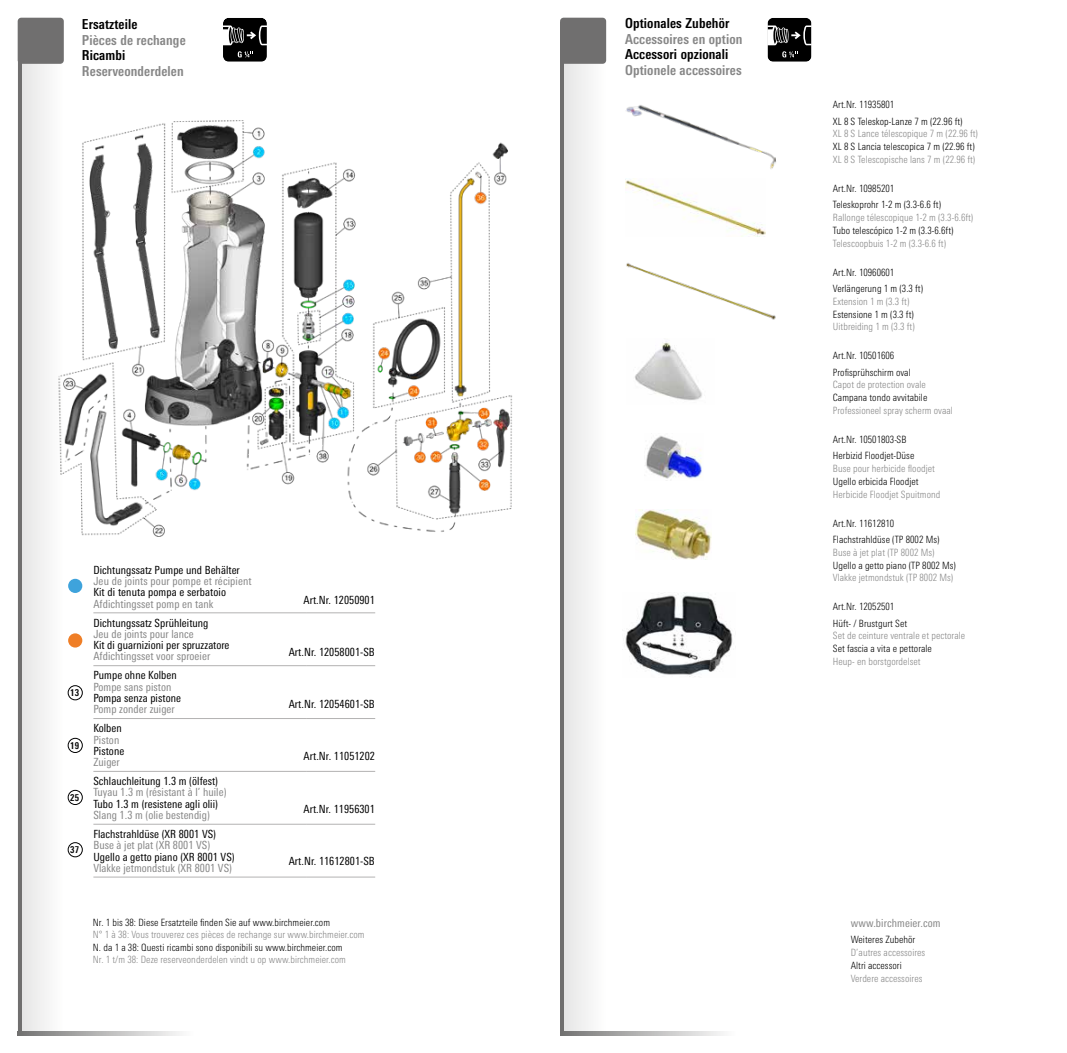
<style>
.page{position:relative;width:1067px;height:1053px;background:#fff}
.page>*{position:absolute;margin:0;border:0;box-sizing:border-box;transform-origin:0 0}
.t1{font:700 condensed 13.75px "Univers Next Pro";letter-spacing:.01em;color:#878787}
.t2{font:700 condensed 13.75px "Univers Next Pro";letter-spacing:.01em;color:#000}
.t3{font:condensed 11.25px "Univers Next Pro";letter-spacing:.005em;color:#000}
.t4{font:condensed 11.25px "Univers Next Pro";letter-spacing:.005em;color:#878787}
.t5{font:300 condensed 10px "Univers Next Pro";letter-spacing:.005em;color:#000}
.t6{font:300 condensed 10px "Univers Next Pro";letter-spacing:.005em;color:#878787}
.t7{font:700 condensed 9.38px "Univers Next Pro";color:#000}
</style>
<div class="page">
<img style="left:635px;top:341px;width:67px;height:60px">
<img style="left:645px;top:435px;width:57px;height:44px">
<img style="left:625px;top:180px;width:140px;height:56px">
<svg style="left:223px;top:18px;width:44px;height:44px;background:#2f2f2f"></svg>
<svg style="left:767px;top:18px;width:45px;height:44px;background:#353535"></svg>
<img style="left:625px;top:105px;width:151px;height:75px">
<img style="left:626px;top:263px;width:150px;height:57px">
<svg style="left:18px;top:18px;width:46px;height:1013px"></svg>
<hr style="left:18px;top:62px;width:3px;height:969px;background:#706f6f">
<div style="left:18px;top:18px;width:46px;height:46px;background:#706f6f;border-radius:4px"></div>
<svg style="left:18px;top:1031px;width:162px;height:4px"></svg>
<svg style="left:560px;top:18px;width:46px;height:1013px"></svg>
<hr style="left:560px;top:62px;width:3px;height:969px;background:#706f6f">
<div style="left:560px;top:18px;width:46px;height:46px;background:#706f6f;border-radius:4px"></div>
<svg style="left:560px;top:1031px;width:163px;height:4px"></svg>
<img style="left:19px;top:113px;width:493px;height:432px">
<img style="left:625px;top:593px;width:108px;height:84px">
<img style="left:635px;top:509px;width:76px;height:50px">
<div style="left:68px;top:633px;width:14px;height:14px;background:#ef7e26;border-radius:50%"></div>
<div style="left:68px;top:685px;width:15px;height:15px;border:1px solid #000;border-radius:50%"></div>
<div style="left:68px;top:737px;width:15px;height:15px;border:1px solid #000;border-radius:50%"></div>
<div style="left:68px;top:578px;width:14px;height:15px;background:#3ea3dc;border-radius:50%"></div>
<hr style="left:93px;top:612px;width:213px;height:1px;background:#b3b2b2">
<hr style="left:306px;top:612px;width:69px;height:1px;background:#b3b2b2">
<hr style="left:93px;top:665px;width:213px;height:1px;background:#b3b2b2">
<hr style="left:306px;top:665px;width:69px;height:1px;background:#b3b2b2">
<hr style="left:93px;top:718px;width:213px;height:1px;background:#b3b2b2">
<hr style="left:306px;top:718px;width:69px;height:1px;background:#b3b2b2">
<hr style="left:93px;top:770px;width:213px;height:1px;background:#b3b2b2">
<hr style="left:306px;top:770px;width:69px;height:1px;background:#b3b2b2">
<hr style="left:93px;top:823px;width:213px;height:1px;background:#b3b2b2">
<hr style="left:306px;top:823px;width:69px;height:1px;background:#b3b2b2">
<hr style="left:93px;top:876px;width:213px;height:1px;background:#b3b2b2">
<hr style="left:306px;top:876px;width:69px;height:1px;background:#b3b2b2">
<div style="left:68px;top:789px;width:15px;height:15px;border:1px solid #000;border-radius:50%"></div>
<div style="left:68px;top:842px;width:15px;height:15px;border:1px solid #000;border-radius:50%"></div>
<h1 class="t2" style="left:82px;top:16px;width:57px">Ersatzteile</h1>
<h1 class="t1" style="left:82px;top:32px;width:105px">Pièces de rechange</h1>
<h1 class="t2" style="left:82px;top:47px;width:45px">Ricambi</h1>
<h1 class="t1" style="left:82px;top:63px;width:103px">Reserveonderdelen</h1>
<p class="t7" style="left:70px;top:687px;width:10px">13</p>
<p class="t7" style="left:70px;top:740px;width:10px">19</p>
<p class="t7" style="left:70px;top:792px;width:10px">25</p>
<p class="t7" style="left:70px;top:844px;width:10px">37</p>
<p class="t3" style="left:93px;top:563px;width:148px">Dichtungssatz Pumpe und Behälter</p>
<p class="t4" style="left:93px;top:574px;width:160px">Jeu de joints pour pompe et récipient</p>
<p class="t3" style="left:93px;top:585px;width:134px">Kit di tenuta pompa e serbatoio</p>
<p class="t4" style="left:93px;top:597px;width:121px">Afdichtingsset pomp en tank</p>
<p class="t3" style="left:93px;top:616px;width:117px">Dichtungssatz Sprühleitung</p>
<p class="t4" style="left:93px;top:627px;width:102px">Jeu de joints pour lance</p>
<p class="t3" style="left:93px;top:638px;width:138px">Kit di guarnizioni per spruzzatore</p>
<p class="t4" style="left:93px;top:649px;width:118px">Afdichtingsset voor sproeier</p>
<p class="t3" style="left:93px;top:669px;width:85px">Pumpe ohne Kolben</p>
<p class="t4" style="left:93px;top:680px;width:80px">Pompe sans piston</p>
<p class="t3" style="left:93px;top:691px;width:89px">Pompa senza pistone</p>
<p class="t4" style="left:93px;top:702px;width:83px">Pomp zonder zuiger</p>
<p class="t3" style="left:93px;top:721px;width:30px">Kolben</p>
<p class="t4" style="left:93px;top:733px;width:27px">Piston</p>
<p class="t3" style="left:93px;top:744px;width:32px">Pistone</p>
<p class="t4" style="left:93px;top:755px;width:28px">Zuiger</p>
<p class="t3" style="left:93px;top:774px;width:126px">Schlauchleitung 1.3 m (ölfest)</p>
<p class="t4" style="left:93px;top:785px;width:135px">Tuyau 1.3 m (résistant à l’ huile)</p>
<p class="t3" style="left:93px;top:797px;width:126px">Tubo 1.3 m (resistene agli olii)</p>
<p class="t4" style="left:93px;top:808px;width:118px">Slang 1.3 m (olie bestendig)</p>
<p class="t3" style="left:93px;top:827px;width:124px">Flachstrahldüse (XR 8001 VS)</p>
<p class="t4" style="left:93px;top:838px;width:118px">Buse à jet plat (XR 8001 VS)</p>
<p class="t3" style="left:93px;top:849px;width:143px">Ugello a getto piano (XR 8001 VS)</p>
<p class="t4" style="left:93px;top:861px;width:140px">Vlakke jetmondstuk (XR 8001 VS)</p>
<p class="t3" style="left:303px;top:593px;width:73px">Art.Nr. 12050901</p>
<p class="t3" style="left:289px;top:645px;width:88px">Art.Nr. 12058001-SB</p>
<p class="t3" style="left:289px;top:697px;width:88px">Art.Nr. 12054601-SB</p>
<p class="t3" style="left:304px;top:749px;width:73px">Art.Nr. 11051202</p>
<p class="t3" style="left:303px;top:802px;width:73px">Art.Nr. 11956301</p>
<p class="t3" style="left:289px;top:854px;width:88px">Art.Nr. 11612801-SB</p>
<p class="t5" style="left:93px;top:916px;width:239px">Nr. 1 bis 38: Diese Ersatzteile finden Sie auf www.birchmeier.com</p>
<p class="t6" style="left:93px;top:928px;width:273px">N° 1 à 38: Vous trouverez ces pièces de rechange sur www.birchmeier.com</p>
<p class="t5" style="left:93px;top:941px;width:251px">N. da 1 a 38: Questi ricambi sono disponibili su www.birchmeier.com</p>
<p class="t6" style="left:93px;top:953px;width:255px">Nr. 1 t/m 38: Deze reserveonderdelen vindt u op www.birchmeier.com</p>
<h1 class="t2" style="left:625px;top:15px;width:106px">Optionales Zubehör</h1>
<h1 class="t1" style="left:625px;top:31px;width:119px">Accessoires en option</h1>
<h1 class="t2" style="left:625px;top:46px;width:105px">Accessori opzionali</h1>
<h1 class="t1" style="left:625px;top:62px;width:118px">Optionele accessoires</h1>
<p class="t5" style="left:833px;top:99px;width:63px">Art.Nr. 11935801</p>
<p class="t5" style="left:833px;top:115px;width:131px">XL 8 S Teleskop-Lanze 7 m (22.96 ft)</p>
<p class="t6" style="left:833px;top:128px;width:147px">XL 8 S Lance télescopique 7 m (22.96 ft)</p>
<p class="t5" style="left:833px;top:141px;width:143px">XL 8 S Lancia telescopica 7 m (22.96 ft)</p>
<p class="t6" style="left:833px;top:154px;width:144px">XL 8 S Telescopische lans 7 m (22.96 ft)</p>
<p class="t5" style="left:833px;top:183px;width:63px">Art.Nr. 10985201</p>
<p class="t5" style="left:833px;top:199px;width:110px">Teleskoprohr 1-2 m (3.3-6.6 ft)</p>
<p class="t6" style="left:833px;top:212px;width:142px">Rallonge télescopique 1-2 m (3.3-6.6ft)</p>
<p class="t5" style="left:833px;top:225px;width:122px">Tubo telescópico 1-2 m (3.3-6.6ft)</p>
<p class="t6" style="left:833px;top:237px;width:115px">Telescoopbuis 1-2 m (3.3-6.6 ft)</p>
<p class="t5" style="left:833px;top:266px;width:63px">Art.Nr. 10960601</p>
<p class="t5" style="left:833px;top:283px;width:92px">Verlängerung 1 m (3.3 ft)</p>
<p class="t6" style="left:833px;top:295px;width:78px">Extension 1 m (3.3 ft)</p>
<p class="t5" style="left:833px;top:308px;width:82px">Estensione 1 m (3.3 ft)</p>
<p class="t6" style="left:833px;top:321px;width:83px">Uitbreiding 1 m (3.3 ft)</p>
<p class="t5" style="left:833px;top:350px;width:63px">Art.Nr. 10501606</p>
<p class="t5" style="left:833px;top:366px;width:79px">Profisprühschirm oval</p>
<p class="t6" style="left:833px;top:379px;width:95px">Capot de protection ovale</p>
<p class="t5" style="left:833px;top:392px;width:96px">Campana tondo avvitabile</p>
<p class="t6" style="left:833px;top:405px;width:122px">Professioneel spray scherm ovaal</p>
<p class="t5" style="left:833px;top:433px;width:75px">Art.Nr. 10501803-SB</p>
<p class="t5" style="left:833px;top:450px;width:83px">Herbizid Floodjet-Düse</p>
<p class="t6" style="left:833px;top:462px;width:104px">Buse pour herbicide floodjet</p>
<p class="t5" style="left:833px;top:475px;width:87px">Ugello erbicida Floodjet</p>
<p class="t6" style="left:833px;top:488px;width:109px">Herbicide Floodjet Spuitmond</p>
<p class="t5" style="left:833px;top:517px;width:63px">Art.Nr. 11612810</p>
<p class="t5" style="left:833px;top:533px;width:108px">Flachstrahldüse (TP 8002 Ms)</p>
<p class="t6" style="left:833px;top:546px;width:103px">Buse à jet plat (TP 8002 Ms)</p>
<p class="t5" style="left:833px;top:559px;width:125px">Ugello a getto piano (TP 8002 Ms)</p>
<p class="t6" style="left:833px;top:572px;width:122px">Vlakke jetmondstuk (TP 8002 Ms)</p>
<p class="t5" style="left:833px;top:601px;width:63px">Art.Nr. 12052501</p>
<p class="t5" style="left:833px;top:617px;width:76px">Hüft- / Brustgurt Set</p>
<p class="t6" style="left:833px;top:630px;width:134px">Set de ceinture ventrale et pectorale</p>
<p class="t5" style="left:833px;top:643px;width:101px">Set fascia a vita e pettorale</p>
<p class="t6" style="left:833px;top:655px;width:89px">Heup- en borstgordelset</p>
<p class="t4" style="left:850px;top:916px;width:91px">www.birchmeier.com</p>
<p class="t5" style="left:850px;top:933px;width:66px">Weiteres Zubehör</p>
<p class="t6" style="left:850px;top:946px;width:76px">D’autres accessoires</p>
<p class="t5" style="left:850px;top:959px;width:53px">Altri accessori</p>
<p class="t6" style="left:850px;top:972px;width:73px">Verdere accessoires</p>
</div>
